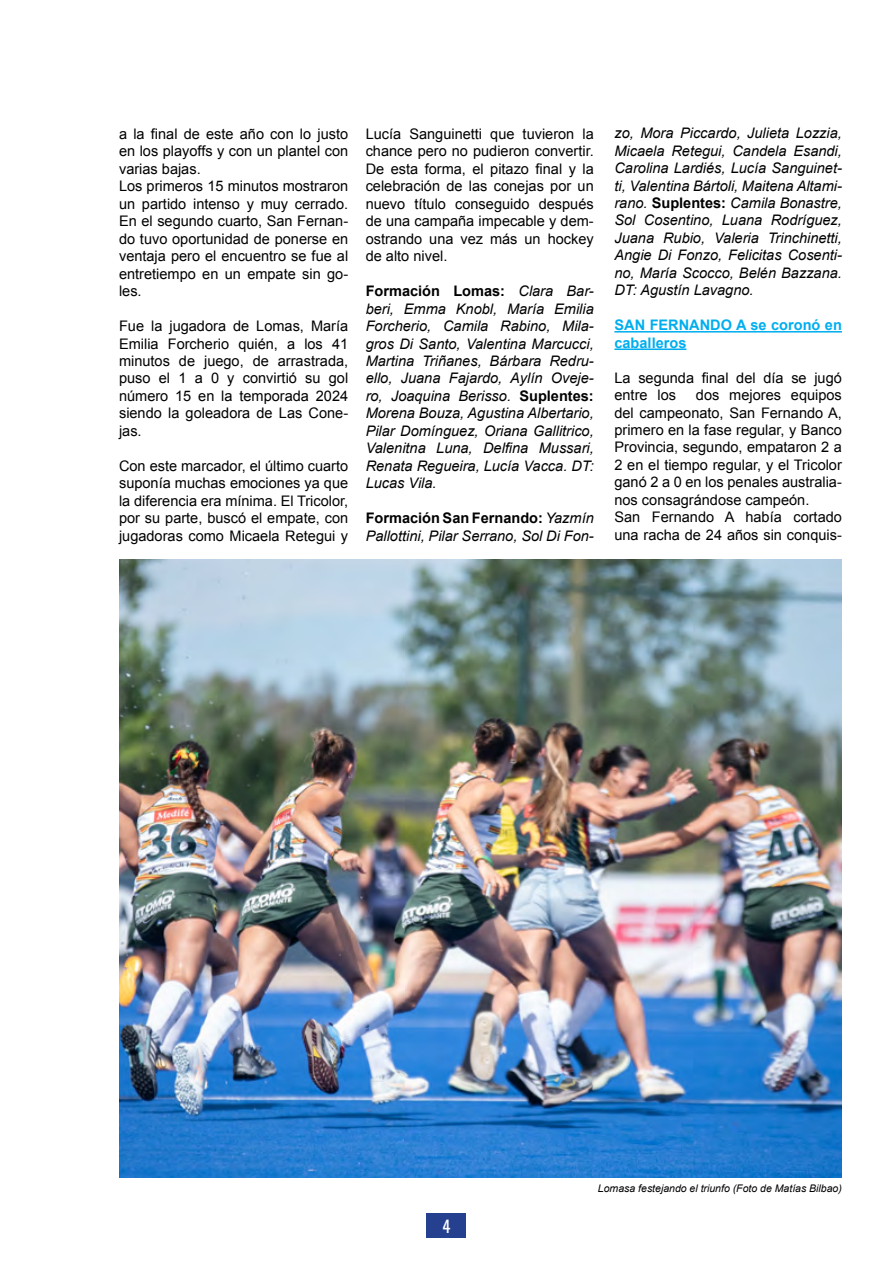
<style>
.page{position:relative;width:893px;height:1263px;background:#fff}
.page>*{position:absolute;margin:0;border:0;box-sizing:border-box;transform-origin:0 0}
.t1{font:16.5px "Oswald";color:#fff}
.t2{font:14.55px/17.4px "Arial";color:#000}
.t3{font:italic 14.55px/17.4px "Arial";color:#000;text-align:justify}
.t4{font:700 14.55px/17.4px "Arial";color:#00aeef}
.t5{font:italic 10.5px "Arial";color:#000}
.s1{font-weight:700;font-style:normal}
</style>
<div class="page">
<div style="left:427px;top:1213px;width:39px;height:25px;background:#25408f"></div>
<img style="left:119px;top:559px;width:723px;height:619px">
<hr style="left:614px;top:331px;width:228px;height:2px;background:#00aeef">
<hr style="left:614px;top:348px;width:72px;height:2px;background:#00aeef">
<p class="t2" style="left:119px;top:125px;width:231px">a la final de este año con lo justo en los playoffs y con un plantel con varias bajas.<br>Los primeros 15 minutos mostraron un partido intenso y muy cerrado.<br>En el segundo cuarto, San Fernan&shy;do tuvo oportunidad de ponerse en ventaja pero el encuentro se fue al entretiempo en un empate sin go&shy;les.</p>
<p class="t2" style="left:119px;top:317px;width:231px;text-align:justify">Fue la jugadora de Lomas, María Emilia Forcherio quién, a los 41 minutos de juego, de arrastrada, puso el 1 a 0 y convirtió su gol número 15 en la temporada 2024 siendo la goleadora de Las Cone&shy;jas.</p>
<p class="t2" style="left:119px;top:457px;width:231px;text-align:justify">Con este marcador, el último cuarto suponía muchas emociones ya que la diferencia era mínima. El Tricolor, por su parte, buscó el empate, con jugadoras como Micaela Retegui y</p>
<p class="t2" style="left:366px;top:125px;width:230px;text-align:justify">Lucía Sanguinetti que tuvieron la chance pero no pudieron convertir.<br>De esta forma, el pitazo final y la celebración de las conejas por un nuevo título conseguido después de una campaña impecable y dem&shy;ostrando una vez más un hockey de alto nivel.</p>
<p class="t3" style="left:366px;top:283px;width:230px"><span class="s1">Formación Lomas:</span> Clara Bar&shy;beri, Emma Knobl, María Emilia Forcherio, Camila Rabino, Mila&shy;gros Di Santo, Valentina Marcucci, Martina Triñanes, Bárbara Redru&shy;ello, Juana Fajardo, Aylín Oveje&shy;ro, Joaquina Berisso. <span class="s1">Suplentes:<br></span>Morena Bouza, Agustina Albertario, Pilar Domínguez, Oriana Gallitrico, Valenitna Luna, Delfina Mussari, Renata Regueira, Lucía Vacca. DT:<br>Lucas Vila.</p>
<p class="t3" style="left:366px;top:510px;width:230px"><span class="s1">Formación San Fernando:</span> Yazmín<br>Pallottini, Pilar Serrano, Sol Di Fon-</p>
<p class="t3" style="left:614px;top:125px;width:229px">zo, Mora Piccardo, Julieta Lozzia, Micaela Retegui, Candela Esandi, Carolina Lardiés, Lucía Sanguinet&shy;ti, Valentina Bártoli, Maitena Altami&shy;rano. <span class="s1">Suplentes:</span> Camila Bonastre, Sol Cosentino, Luana Rodríguez, Juana Rubio, Valeria Trinchinetti, Angie Di Fonzo, Felicitas Cosenti&shy;no, María Scocco, Belén Bazzana.<br>DT: Agustín Lavagno.</p>
<p class="t4" style="left:614px;top:317px;width:229px">SAN FERNANDO A se coronó en caballeros</p>
<p class="t2" style="left:614px;top:369px;width:229px">La segunda final del día se jugó entre los</p>
<p class="t2" style="left:614px;top:386px;width:229px;text-indent:81px">dos mejores equipos del campeonato, San Fernando A, primero en la fase regular, y Banco<br>Provincia, segundo, empataron 2 a<br>2 en el tiempo regular, y el Tricolor ganó 2 a 0 en los penales australia&shy;nos consagrándose campeón.<br>San Fernando A había cortado una racha de 24 años sin conquis-</p>
<p class="t1" style="left:442px;top:1211px;width:9px">4</p>
<p class="t5" style="left:598px;top:1181px;width:245px">Lomasa festejando el triunfo (Foto de Matías Bilbao)</p>
</div>
